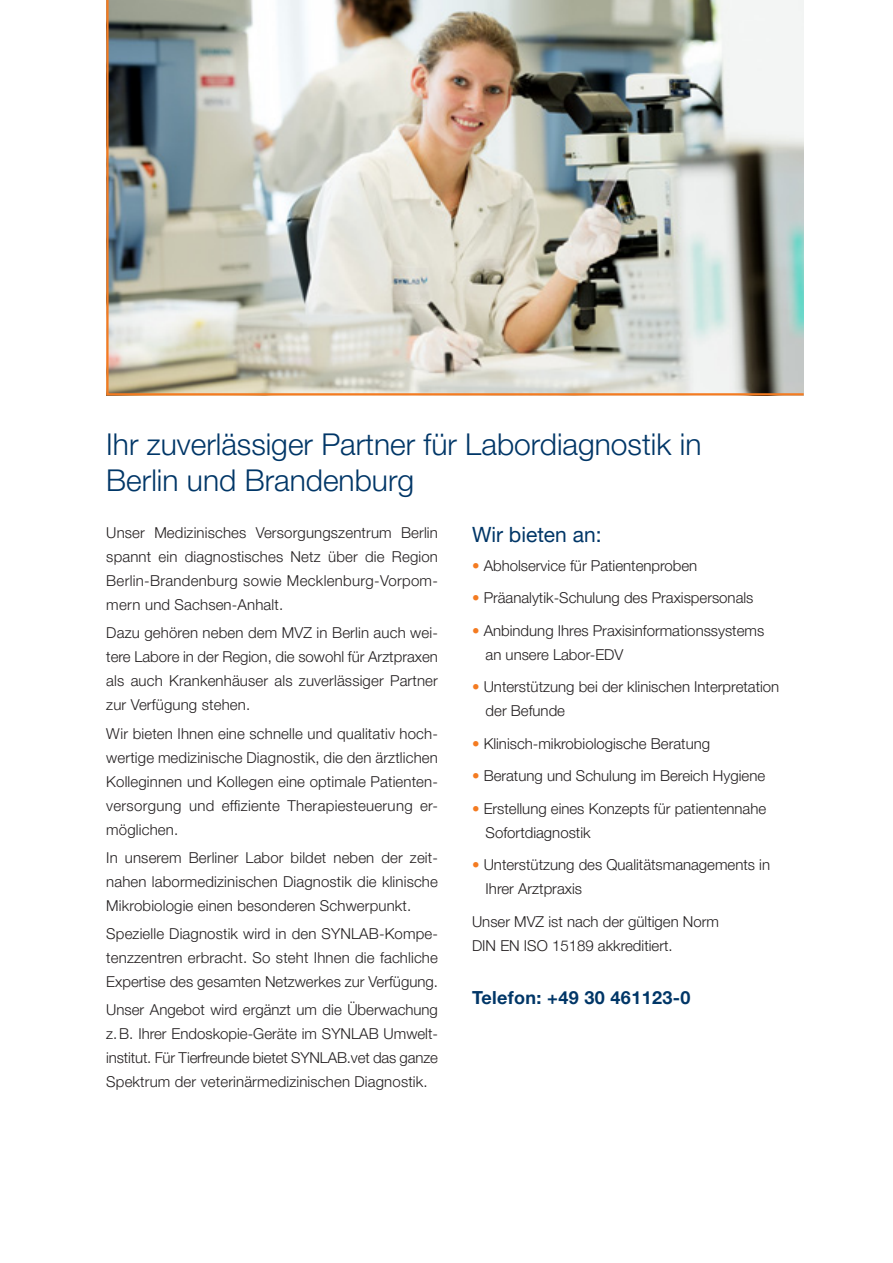
<style>
.page{position:relative;width:893px;height:1263px;background:#fff}
.page>*{position:absolute;margin:0;border:0;box-sizing:border-box;transform-origin:0 0}
.t1{font:300 30px/36px "Helvetica Neue LT Pro";color:#003667}
.t2{font:21px "Helvetica Neue LT Pro";color:#003667}
.t3{font:700 18px "Helvetica Neue LT Pro";letter-spacing:.02em;color:#003667}
.t4{font:300 15px/24px "Helvetica Neue LT Pro";color:#231f20;text-align:justify}
.s1{color:#f47b21}
</style>
<div class="page">
<img style="left:106px;top:0;width:698px;height:396px">
<h1 class="t1" style="left:106px;top:426px;width:597px">Ihr zuverlässiger Partner für Labordiagnostik in<br>Berlin und Brandenburg</h1>
<p class="t4" style="left:106px;top:520px;width:333px">Unser Medizinisches Versorgungszentrum Berlin spannt ein diagnostisches Netz über die Region Berlin-Brandenburg sowie Mecklenburg-Vorpom&shy;mern und Sachsen-Anhalt.</p>
<p class="t4" style="left:106px;top:621px;width:333px">Dazu gehören neben dem MVZ in Berlin auch wei&shy;tere Labore in der Region, die sowohl für Arztpraxen als auch Krankenhäuser als zuverlässiger Partner zur Verfügung stehen.</p>
<p class="t4" style="left:106px;top:721px;width:333px">Wir bieten Ihnen eine schnelle und qualitativ hoch&shy;wertige medizinische Diagnostik, die den ärztlichen Kolleginnen und Kollegen eine optimale Patienten&shy;versorgung und effiziente Therapiesteuerung er&shy;möglichen.</p>
<p class="t4" style="left:106px;top:845px;width:333px">In unserem Berliner Labor bildet neben der zeit&shy;nahen labormedizinischen Diagnostik die klinische Mikrobiologie einen besonderen Schwerpunkt.</p>
<p class="t4" style="left:106px;top:921px;width:333px">Spezielle Diagnostik wird in den SYNLAB-Kompe&shy;tenzzentren erbracht. So steht Ihnen die fachliche Expertise des gesamten Netzwerkes zur Verfügung.</p>
<p class="t4" style="left:106px;top:998px;width:333px">Unser Angebot wird ergänzt um die Überwachung z.B. Ihrer Endoskopie-Geräte im SYNLAB Umwelt&shy;institut. Für Tierfreunde bietet SYNLAB.vet das ganze Spektrum der veterinärmedizinischen Diagnostik.</p>
<h2 class="t2" style="left:472px;top:522px;width:131px">Wir bieten an:</h2>
<p class="t4" style="left:472px;top:553px;width:227px"><span class="s1">•</span> Abholservice für Patientenproben</p>
<p class="t4" style="left:472px;top:585px;width:283px"><span class="s1">•</span> Präanalytik-Schulung des Praxispersonals</p>
<p class="t4" style="left:486px;top:618px;width:280px;text-indent:-14px"><span class="s1">•</span> Anbindung Ihres Praxisinformationssystems an unsere Labor-EDV</p>
<p class="t4" style="left:486px;top:674px;width:295px;text-indent:-14px"><span class="s1">•</span> Unterstützung bei der klinischen Interpretation der Befunde</p>
<p class="t4" style="left:472px;top:731px;width:240px"><span class="s1">•</span> Klinisch-mikrobiologische Beratung</p>
<p class="t4" style="left:472px;top:763px;width:295px"><span class="s1">•</span> Beratung und Schulung im Bereich Hygiene</p>
<p class="t4" style="left:486px;top:796px;width:282px;text-indent:-14px"><span class="s1">•</span> Erstellung eines Konzepts für patientennahe<br>Sofortdiagnostik</p>
<p class="t4" style="left:486px;top:852px;width:286px;text-indent:-14px"><span class="s1">•</span> Unterstützung des Qualitätsmanagements in<br>Ihrer Arztpraxis</p>
<p class="t4" style="left:472px;top:909px;width:248px">Unser MVZ ist nach der gültigen Norm<br>DIN EN ISO 15189 akkreditiert.</p>
<p class="t3" style="left:472px;top:987px;width:220px">Telefon: +49 30 461123-0</p>
</div>
